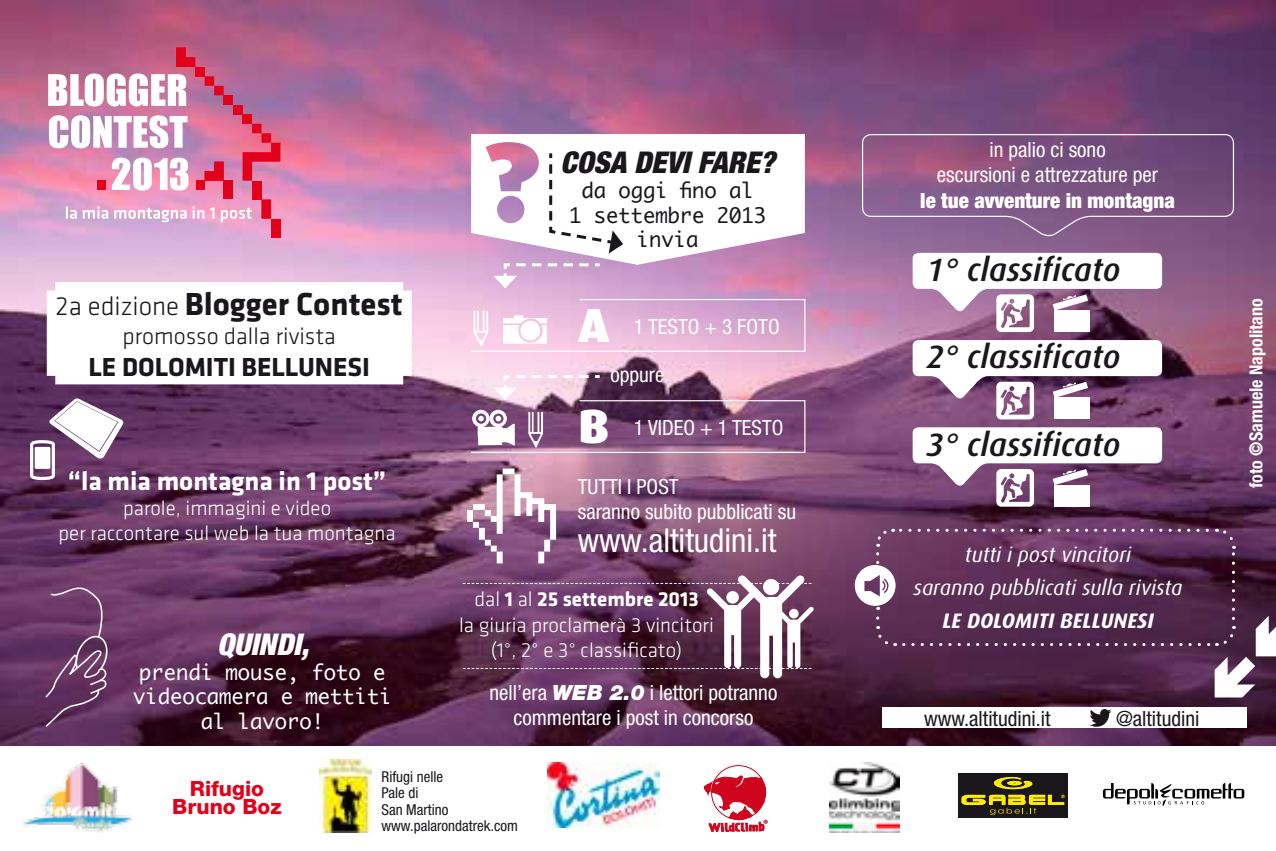
<style>
.page{position:relative;width:1276px;height:851px;background:#fff}
.page>*{position:absolute;margin:0;border:0;box-sizing:border-box;transform-origin:0 0}
.t1{font:900 48px/101.1px "Dax";color:#fff}
.t2{font:700 33px "Klavika";color:#1a171c}
.t3{font:condensed 33px "Helvetica Neue";color:#fff}
.t4{font:italic 500 32.4px "Dax";color:#1a171c}
.t5{font:italic 900 condensed 30px "Helvetica Neue";color:#1a171c}
.t6{font:italic 900 condensed 30px "Helvetica Neue";color:#fff}
.t7{font:700 27px "Klavika";color:#fff}
.t8{font:700 27px "Klavika";color:#1a171c}
.t9{font:300 24px "Klavika";color:#1a171c}
.t10{font:condensed 21px/25.2px "Helvetica Neue";color:#fff;text-align:center}
.t11{font:300 21px/25.2px "Klavika";color:#fff;text-align:center}
.t12{font:italic 21px/33px "Dax";color:#fff;text-align:center}
.t13{font:condensed 21px "Helvetica Neue";color:#1a171c}
.t14{font:900 condensed 21px "Helvetica Neue";color:#fff}
.t15{font:italic 700 21px "Dax";color:#fff}
.t16{font:800 21px/18px "Helvetica Neue";color:#e2001a;text-align:center}
.t17{font:20.4px/24.6px "Monaco";color:#fff;text-align:center}
.t18{font:20.4px/24.6px "Monaco";color:#1a171c;text-align:center}
.t19{font:700 condensed 18px "Helvetica Neue";color:#fff}
.t20{font:condensed 15px/16.5px "Helvetica Neue";color:#1a171c}
.s1{font-weight:300;font-size:27px}
.s2{font-weight:700}
.s3{font-weight:900;font-style:italic;font-stretch:normal}
</style>
<div class="page">
<img style="left:0;top:0;width:1276px;height:745px">
<svg style="left:861px;top:133px;width:373px;height:105px;background:#835986"></svg>
<svg style="left:854px;top:527px;width:422px;height:170px;background:#5c3355"></svg>
<svg style="left:471px;top:134px;width:334px;height:131px"></svg>
<svg style="left:548px;top:150px;width:75px;height:103px"></svg>
<svg style="left:493px;top:262px;width:110px;height:26px;background:#d8b0d7"></svg>
<svg style="left:470px;top:298px;width:336px;height:54px;background:#e6bcdb"></svg>
<svg style="left:470px;top:373px;width:336px;height:80px;background:#946b8b"></svg>
<svg style="left:467px;top:468px;width:89px;height:95px"></svg>
<svg style="left:463px;top:575px;width:351px;height:103px;background:#774e6e"></svg>
<svg style="left:47px;top:282px;width:365px;height:102px"></svg>
<svg style="left:44px;top:585px;width:65px;height:143px;background:#71446d"></svg>
<div style="left:882px;top:707px;width:364px;height:20px;background:#fff"></div>
<svg style="left:1089px;top:709px;width:22px;height:17px"></svg>
<div style="left:196px;top:181px;width:9px;height:9px;background:#e2001a"></div>
<div style="left:97px;top:181px;width:9px;height:9px;background:#e2001a"></div>
<svg style="left:48px;top:73px;width:138px;height:33px"></svg>
<svg style="left:49px;top:115px;width:138px;height:33px"></svg>
<div style="left:195px;top:67px;width:10px;height:9px;background:#e2001a"></div>
<svg style="left:205px;top:162px;width:19px;height:19px"></svg>
<svg style="left:176px;top:48px;width:19px;height:19px"></svg>
<div style="left:233px;top:105px;width:10px;height:9px;background:#e2001a"></div>
<div style="left:224px;top:95px;width:9px;height:10px;background:#e2001a"></div>
<svg style="left:205px;top:76px;width:19px;height:19px"></svg>
<svg style="left:261px;top:199px;width:10px;height:19px"></svg>
<div style="left:252px;top:181px;width:9px;height:18px;background:#e2001a"></div>
<div style="left:271px;top:218px;width:9px;height:19px;background:#e2001a"></div>
<svg style="left:242px;top:124px;width:38px;height:57px;background:#e14d6e"></svg>
<div style="left:243px;top:114px;width:9px;height:10px;background:#e2001a"></div>
<div style="left:224px;top:181px;width:9px;height:18px;background:#e2001a"></div>
<svg style="left:112px;top:157px;width:76px;height:33px"></svg>
<svg style="left:66px;top:206px;width:11px;height:13px"></svg>
<svg style="left:83px;top:206px;width:25px;height:13px"></svg>
<svg style="left:114px;top:208px;width:73px;height:14px"></svg>
<svg style="left:193px;top:206px;width:21px;height:12px"></svg>
<svg style="left:221px;top:208px;width:31px;height:14px"></svg>
<img style="left:22px;top:762px;width:111px;height:70px">
<img style="left:548px;top:762px;width:111px;height:65px">
<svg style="left:703px;top:765px;width:64px;height:66px"></svg>
<img style="left:829px;top:762px;width:70px;height:70px">
<img style="left:320px;top:759px;width:52px;height:73px">
<div style="left:958px;top:773px;width:110px;height:44px;background:#1a171c"></div>
<svg style="left:961px;top:777px;width:103px;height:38px"></svg>
<svg style="left:1103px;top:783px;width:141px;height:23px"></svg>
<svg style="left:27px;top:398px;width:96px;height:84px"></svg>
<svg style="left:912px;top:253px;width:250px;height:79px"></svg>
<svg style="left:912px;top:340px;width:250px;height:79px"></svg>
<svg style="left:912px;top:427px;width:250px;height:79px"></svg>
<h2 class="t2" style="left:56px;top:286px;width:349px"><span class="s1">2a edizione</span> Blogger Contest</h2>
<p class="t9" style="left:123px;top:323px;width:215px">promosso dalla rivista</p>
<p class="t8" style="left:88px;top:353px;width:283px">LE DOLOMITI BELLUNESI</p>
<p class="t7" style="left:68px;top:466px;width:320px">“la mia montagna in 1 post”</p>
<p class="t11" style="left:59px;top:495px;width:339px">parole, immagini e video<br>per raccontare sul web la tua montagna</p>
<h3 class="t6" style="left:217px;top:625px;width:93px">QUINDI,</h3>
<p class="t17" style="left:133px;top:659px;width:260px">prendi mouse, foto e videocamera e mettiti al lavoro!</p>
<h3 class="t5" style="left:560px;top:144px;width:216px">COSA DEVI FARE?</h3>
<p class="t18" style="left:569px;top:177px;width:198px">da oggi fino al<br>1 settembre 2013 invia</p>
<h1 class="t1" style="left:578px;top:274px;width:32px">A<br>B</h1>
<p class="t10" style="left:578px;top:473px;width:220px;text-align:left">TUTTI I POST<br>saranno subito pubblicati su</p>
<h2 class="t3" style="left:578px;top:521px;width:200px">www.altitudini.it</h2>
<p class="t11" style="left:459px;top:587px;width:256px">dal <span class="s2">1</span> al <span class="s2">25 settembre 2013<br></span>la giuria proclamerà 3 vincitori (1°, 2° e 3° classificato)</p>
<p class="t10" style="left:489px;top:679px;width:289px">nell’era <span class="s3">WEB 2.0</span> i lettori potranno commentare i post in concorso</p>
<p class="t10" style="left:634px;top:314px;width:147px">1 TESTO + 3 FOTO</p>
<p class="t10" style="left:610px;top:361px;width:56px">oppure</p>
<p class="t10" style="left:634px;top:415px;width:151px">1 VIDEO + 1 TESTO</p>
<p class="t16" style="left:172px;top:779px;width:111px">Rifugio<br>Bruno Boz</p>
<p class="t20" style="left:381px;top:768px;width:138px">Rifugi nelle<br>Pale di<br>San Martino www.palarondatrek.com</p>
<p class="t10" style="left:937px;top:137px;width:223px">in palio ci sono<br>escursioni e attrezzature per</p>
<p class="t14" style="left:920px;top:187px;width:256px">le tue avventure in montagna</p>
<h3 class="t4" style="left:926px;top:252px;width:195px">1° classificato</h3>
<h3 class="t4" style="left:926px;top:339px;width:195px">2° classificato</h3>
<h3 class="t4" style="left:926px;top:426px;width:195px">3° classificato</h3>
<p class="t12" style="left:913px;top:538px;width:270px">tutti i post vincitori<br>saranno pubblicati sulla rivista</p>
<p class="t15" style="left:942px;top:608px;width:213px">LE DOLOMITI BELLUNESI</p>
<p class="t13" style="left:924px;top:705px;width:128px">www.altitudini.it</p>
<p class="t13" style="left:1116px;top:705px;width:85px">@altitudini</p>
<p class="t19" style="left:1245px;top:487px;width:191px;rotate:-90deg">foto ©Samuele Napolitano</p>
</div>
